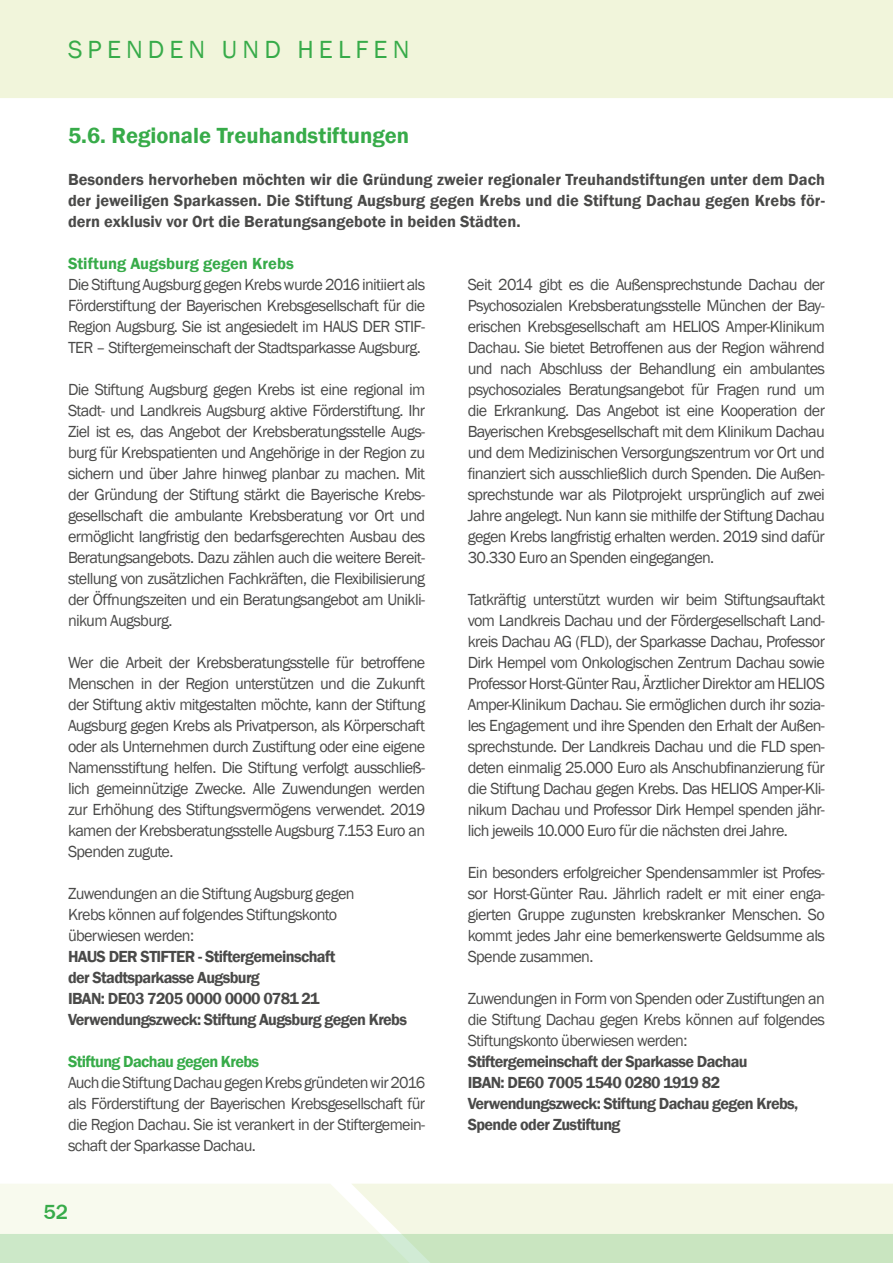
<style>
.page{position:relative;width:893px;height:1263px;background:#fff}
.page>*{position:absolute;margin:0;border:0;box-sizing:border-box;transform-origin:0 0}
.t1{font:25.5px "Franklin Gothic";letter-spacing:.2em;color:#37ab49}
.t2{font:600 22.5px "Franklin Gothic";color:#37ab49}
.t3{font:500 21px "Franklin Gothic";color:#37ab49}
.t4{font:16.5px/21px "Franklin Gothic";letter-spacing:-.04em;color:#4a4a49;text-align:justify}
.t5{font:600 16.5px/21px "Franklin Gothic";letter-spacing:-.04em;color:#4a4a49}
.t6{font:600 16.5px "Franklin Gothic";letter-spacing:-.005em;color:#37ab49}
.t7{font:600 16.5px "Franklin Gothic";letter-spacing:-.04em;color:#37ab49}
</style>
<div class="page">
<div style="left:0;top:0;width:893px;height:98px;background:#f1f5db"></div>
<svg style="left:0;top:1184px;width:893px;height:79px;background:#e5f1db"></svg>
<h1 class="t1" style="left:68px;top:34px;width:343px">SPENDEN UND HELFEN</h1>
<h2 class="t2" style="left:68px;top:122px;width:343px">5.6. Regionale Treuhandstiftungen</h2>
<p class="t5" style="left:68px;top:170px;width:758px;text-align:justify">Besonders hervorheben möchten wir die Gründung zweier regionaler Treuhandstiftungen unter dem Dach der jeweiligen Sparkassen. Die Stiftung Augsburg gegen Krebs und die Stiftung Dachau gegen Krebs för&shy;dern exklusiv vor Ort die Beratungsangebote in beiden Städten.</p>
<p class="t6" style="left:68px;top:253px;width:227px">Stiftung Augsburg gegen Krebs</p>
<p class="t4" style="left:68px;top:274px;width:359px">Die Stiftung Augsburg gegen Krebs wurde 2016 initiiert als Förderstiftung der Bayerischen Krebsgesellschaft für die Region Augsburg. Sie ist angesiedelt im HAUS DER STIF-TER – Stiftergemeinschaft der Stadtsparkasse Augsburg.</p>
<p class="t4" style="left:68px;top:379px;width:359px">Die Stiftung Augsburg gegen Krebs ist eine regional im Stadt- und Landkreis Augsburg aktive Förderstiftung. Ihr Ziel ist es, das Angebot der Krebsberatungsstelle Augs&shy;burg für Krebspatienten und Angehörige in der Region zu sichern und über Jahre hinweg planbar zu machen. Mit der Gründung der Stiftung stärkt die Bayerische Krebs&shy;gesellschaft die ambulante Krebsberatung vor Ort und ermöglicht langfristig den bedarfsgerechten Ausbau des Beratungsangebots. Dazu zählen auch die weitere Bereit&shy;stellung von zusätzlichen Fachkräften, die Flexibilisierung der Öffnungszeiten und ein Beratungsangebot am Unikli&shy;nikum Augsburg.</p>
<p class="t4" style="left:68px;top:652px;width:359px">Wer die Arbeit der Krebsberatungsstelle für betroffene Menschen in der Region unterstützen und die Zukunft der Stiftung aktiv mitgestalten möchte, kann der Stiftung Augsburg gegen Krebs als Privatperson, als Körperschaft oder als Unternehmen durch Zustiftung oder eine eigene Namensstiftung helfen. Die Stiftung verfolgt ausschließ&shy;lich gemeinnützige Zwecke. Alle Zuwendungen werden zur Erhöhung des Stiftungsvermögens verwendet. 2019 kamen der Krebsberatungsstelle Augsburg 7.153 Euro an Spenden zugute.</p>
<p class="t4" style="left:68px;top:883px;width:288px;text-align:left">Zuwendungen an die Stiftung Augsburg gegen<br>Krebs können auf folgendes Stiftungskonto überwiesen werden:</p>
<p class="t5" style="left:68px;top:946px;width:341px">HAUS DER STIFTER - Stiftergemeinschaft<br>der Stadtsparkasse Augsburg<br>IBAN: DE03 7205 0000 0000 0781 21<br>Verwendungszweck: Stiftung Augsburg gegen Krebs</p>
<p class="t7" style="left:68px;top:1051px;width:193px">Stiftung Dachau gegen Krebs</p>
<p class="t4" style="left:68px;top:1072px;width:359px">Auch die Stiftung Dachau gegen Krebs gründeten wir 2016 als Förderstiftung der Bayerischen Krebsgesellschaft für die Region Dachau. Sie ist verankert in der Stiftergemein&shy;schaft der Sparkasse Dachau.</p>
<p class="t4" style="left:468px;top:274px;width:359px">Seit 2014 gibt es die Außensprechstunde Dachau der Psychosozialen Krebsberatungsstelle München der Bay&shy;erischen Krebsgesellschaft am HELIOS Amper-Klinikum Dachau. Sie bietet Betroffenen aus der Region während und nach Abschluss der Behandlung ein ambulantes psychosoziales Beratungsangebot für Fragen rund um die Erkrankung. Das Angebot ist eine Kooperation der Bayerischen Krebsgesellschaft mit dem Klinikum Dachau und dem Medizinischen Versorgungszentrum vor Ort und finanziert sich ausschließlich durch Spenden. Die Außen&shy;sprechstunde war als Pilotprojekt ursprünglich auf zwei Jahre angelegt. Nun kann sie mithilfe der Stiftung Dachau gegen Krebs langfristig erhalten werden. 2019 sind dafür 30.330 Euro an Spenden eingegangen.</p>
<p class="t4" style="left:468px;top:589px;width:359px">Tatkräftig unterstützt wurden wir beim Stiftungsauftakt vom Landkreis Dachau und der Fördergesellschaft Land&shy;kreis Dachau AG (FLD), der Sparkasse Dachau, Professor Dirk Hempel vom Onkologischen Zentrum Dachau sowie Professor Horst-Günter Rau, Ärztlicher Direktor am HELIOS Amper-Klinikum Dachau. Sie ermöglichen durch ihr sozia&shy;les Engagement und ihre Spenden den Erhalt der Außen&shy;sprechstunde. Der Landkreis Dachau und die FLD spen&shy;deten einmalig 25.000 Euro als Anschubfinanzierung für die Stiftung Dachau gegen Krebs. Das HELIOS Amper-Kli&shy;nikum Dachau und Professor Dirk Hempel spenden jähr&shy;lich jeweils 10.000 Euro für die nächsten drei Jahre.</p>
<p class="t4" style="left:468px;top:862px;width:359px">Ein besonders erfolgreicher Spendensammler ist Profes&shy;sor Horst-Günter Rau. Jährlich radelt er mit einer enga&shy;gierten Gruppe zugunsten krebskranker Menschen. So kommt jedes Jahr eine bemerkenswerte Geldsumme als Spende zusammen.</p>
<p class="t4" style="left:468px;top:988px;width:359px">Zuwendungen in Form von Spenden oder Zustiftungen an die Stiftung Dachau gegen Krebs können auf folgendes Stiftungskonto überwiesen werden:</p>
<p class="t5" style="left:468px;top:1051px;width:332px">Stiftergemeinschaft der Sparkasse Dachau<br>IBAN: DE60 7005 1540 0280 1919 82<br>Verwendungszweck: Stiftung Dachau gegen Krebs, Spende oder Zustiftung</p>
<p class="t3" style="left:43px;top:1199px;width:26px">52</p>
</div>
